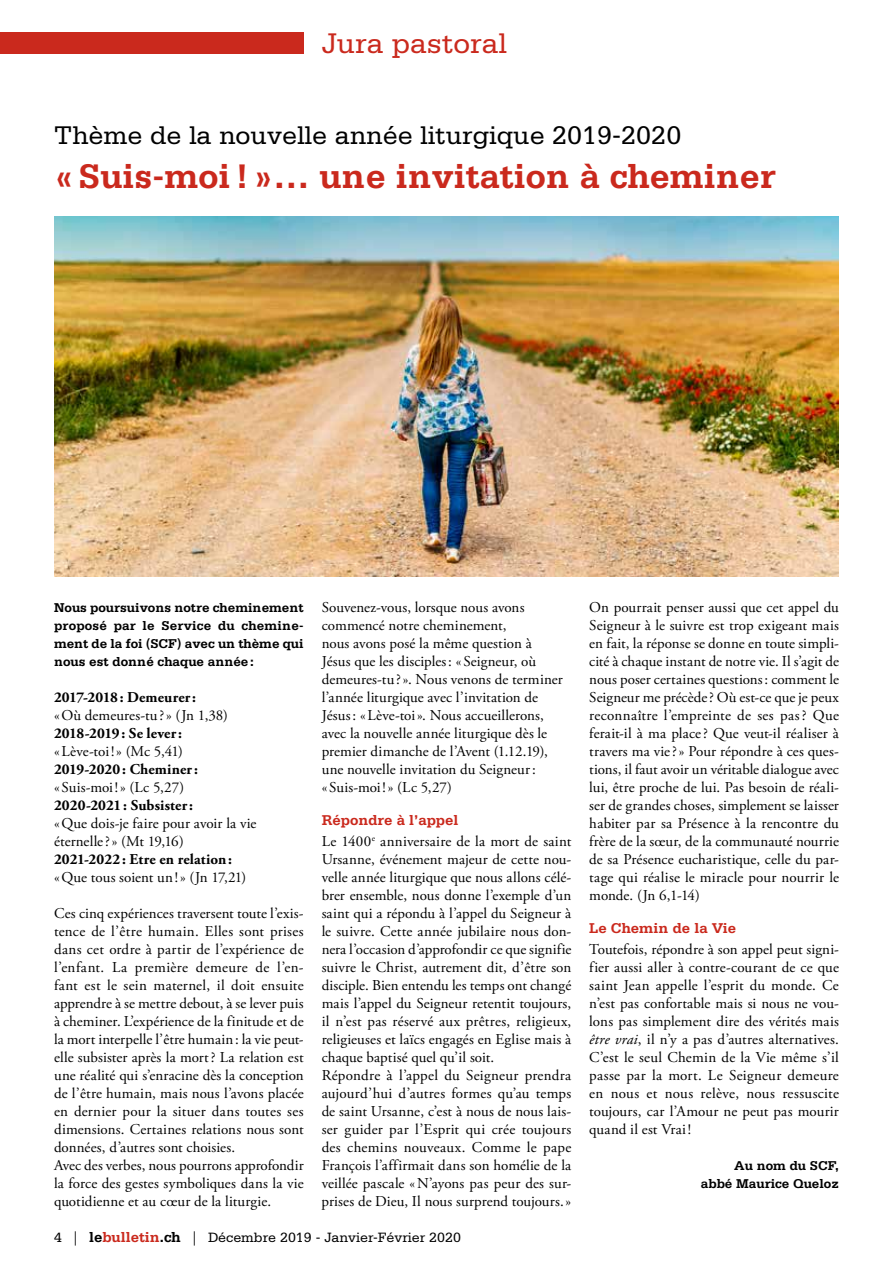
<style>
.page{position:relative;width:893px;height:1263px;background:#fff}
.page>*{position:absolute;margin:0;border:0;box-sizing:border-box;transform-origin:0 0}
.t1{font:700 36px "Serifa";color:#ca291d}
.t2{font:30px "Serifa";color:#ca291d}
.t3{font:27px "Serifa";color:#000}
.t4{font:15px/18px "Adobe Garamond Pro";letter-spacing:.005em;color:#000}
.t5{font:700 15px "Adobe Garamond Pro";letter-spacing:.01em;color:#000}
.t6{font:700 15px "Serifa";color:#ca291d}
.t7{font:14.25px "Serifa";color:#000}
.t8{font:700 13.5px/18px "Serifa";color:#000;text-align:justify}
.s1{font-family:"Adobe Garamond Pro"}
.s2{font-weight:700;font-size:15px}
.s3{font-weight:700;font-size:15px;color:#ca291d}
.s4{font-style:italic}
</style>
<div class="page">
<div style="left:0;top:33px;width:304px;height:21px;background:#ca291d"></div>
<img style="left:54px;top:216px;width:785px;height:360px">
<h2 class="t2" style="left:322px;top:27px;width:187px">Jura pastoral</h2>
<h3 class="t3" style="left:54px;top:121px;width:629px">Thème de la nouvelle année liturgique 2019-2020</h3>
<h1 class="t1" style="left:54px;top:155px;width:723px">«Suis-moi!»… une invitation à cheminer</h1>
<p class="t8" style="left:54px;top:598px;width:251px">Nous poursuivons notre cheminement proposé par le Service du chemine&shy;ment de la foi (SCF) avec un thème qui nous est donné chaque année:</p>
<p class="t5" style="left:54px;top:689px;width:144px">2017-2018: Demeurer:</p>
<p class="t4" style="left:54px;top:707px;width:175px">«Où demeures-tu?» (Jn 1,38)</p>
<p class="t5" style="left:54px;top:725px;width:129px">2018-2019: Se lever:</p>
<p class="t4" style="left:54px;top:743px;width:130px">«Lève-toi!» (Mc 5,41)</p>
<p class="t5" style="left:54px;top:761px;width:145px">2019-2020: Cheminer:</p>
<p class="t4" style="left:54px;top:779px;width:132px">« Suis-moi!» (Lc 5,27)</p>
<p class="t5" style="left:54px;top:797px;width:140px">2020-2021: Subsister:</p>
<p class="t4" style="left:54px;top:815px;width:204px">«Que dois-je faire pour avoir la vie éternelle?» (Mt 19,16)</p>
<p class="t5" style="left:54px;top:851px;width:180px">2021-2022: Etre en relation:</p>
<p class="t4" style="left:54px;top:869px;width:194px">«Que tous soient un!» (Jn 17,21)</p>
<p class="t4" style="left:54px;top:905px;width:251px">Ces cinq expériences traversent toute l’exis&shy;tence de l’être humain. Elles sont prises dans cet ordre à partir de l’expérience de l’enfant. La première demeure de l’en&shy;fant est le sein maternel, il doit ensuite apprendre à se mettre debout, à se lever puis à cheminer. L’expérience de la finitude et de la mort interpelle l’être humain: la vie peut&shy;elle subsister après la mort? La relation est une réalité qui s’enracine dès la conception de l’être humain, mais nous l’avons placée en dernier pour la situer dans toutes ses dimensions. Certaines relations nous sont données, d’autres sont choisies.<br>Avec des verbes, nous pourrons approfondir la force des gestes symboliques dans la vie quotidienne et au cœur de la liturgie.</p>
<p class="t4" style="left:322px;top:599px;width:243px">Souvenez-vous, lorsque nous avons commencé notre cheminement,<br>nous avons posé la même question à Jésus que les disciples: « Seigneur, où demeures-tu?». Nous venons de terminer l’année liturgique avec l’invitation de Jésus: «Lève-toi». Nous accueillerons, avec la nouvelle année liturgique dès le premier dimanche de l’Avent (1.12.19), une nouvelle invitation du Seigneur:<br>« Suis-moi!» (Lc 5,27)</p>
<p class="t6" style="left:322px;top:811px;width:138px">Répondre à l’appel</p>
<p class="t4" style="left:322px;top:833px;width:251px">Le 1400<sup>e</sup> anniversaire de la mort de saint Ursanne, événement majeur de cette nou&shy;velle année liturgique que nous allons célé&shy;brer ensemble, nous donne l’exemple d’un saint qui a répondu à l’appel du Seigneur à le suivre. Cette année jubilaire nous don&shy;nera l’occasion d’approfondir ce que signifie suivre le Christ, autrement dit, d’être son disciple. Bien entendu les temps ont changé mais l’appel du Seigneur retentit toujours, il n’est pas réservé aux prêtres, religieux, religieuses et laïcs engagés en Eglise mais à chaque baptisé quel qu’il soit.<br>Répondre à l’appel du Seigneur prendra aujourd’hui d’autres formes qu’au temps de saint Ursanne, c’est à nous de nous lais&shy;ser guider par l’Esprit qui crée toujours des chemins nouveaux. Comme le pape François l’affirmait dans son homélie de la veillée pascale «N’ayons pas peur des sur&shy;prises de Dieu, Il nous surprend toujours.»</p>
<p class="t7" style="left:54px;top:1230px;width:408px">4 <span class="s1">|</span> <span class="s2">le</span><span class="s3">bulletin</span><span class="s2">.ch</span> <span class="s1">|</span> Décembre 2019 - Janvier-Février 2020</p>
<p class="t4" style="left:589px;top:599px;width:251px;text-align:justify">On pourrait penser aussi que cet appel du Seigneur à le suivre est trop exigeant mais en fait, la réponse se donne en toute simpli&shy;cité à chaque instant de notre vie. Il s’agit de nous poser certaines questions: comment le Seigneur me précède? Où est-ce que je peux reconnaître l’empreinte de ses pas? Que ferait-il à ma place? Que veut-il réaliser à travers ma vie?» Pour répondre à ces ques&shy;tions, il faut avoir un véritable dialogue avec lui, être proche de lui. Pas besoin de réali&shy;ser de grandes choses, simplement se laisser habiter par sa Présence à la rencontre du frère de la sœur, de la communauté nourrie de sa Présence eucharistique, celle du par&shy;tage qui réalise le miracle pour nourrir le monde. (Jn 6,1-14)</p>
<p class="t6" style="left:589px;top:919px;width:149px">Le Chemin de la Vie</p>
<p class="t4" style="left:589px;top:941px;width:251px;text-align:justify">Toutefois, répondre à son appel peut signi&shy;fier aussi aller à contre-courant de ce que saint Jean appelle l’esprit du monde. Ce n’est pas confortable mais si nous ne vou&shy;lons pas simplement dire des vérités mais <span class="s4">être vrai</span>, il n’y a pas d’autres alternatives.<br>C’est le seul Chemin de la Vie même s’il passe par la mort. Le Seigneur demeure en nous et nous relève, nous ressuscite toujours, car l’Amour ne peut pas mourir quand il est Vrai!</p>
<p class="t8" style="left:701px;top:1156px;width:140px;text-align:right">Au nom du SCF, abbé Maurice Queloz</p>
</div>
